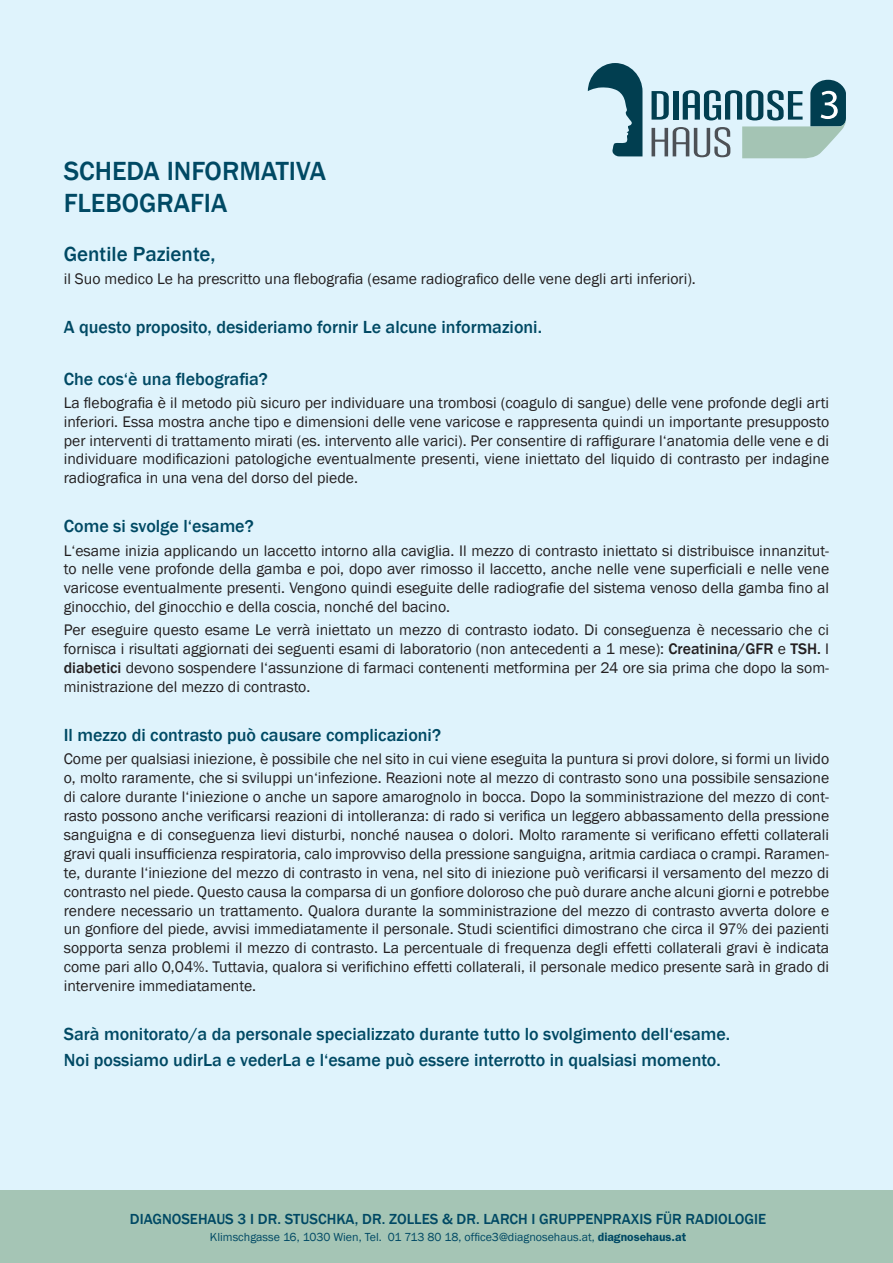
<style>
.page{position:relative;width:893px;height:1263px;background:#dff3fc}
.page>*{position:absolute;margin:0;border:0;box-sizing:border-box;transform-origin:0 0}
.t1{font:500 27px/32.4px "Franklin Gothic";color:#004964}
.t2{font:500 21px "Franklin Gothic";color:#004964}
.t3{font:500 18px/25.8px "Franklin Gothic";color:#004964}
.t4{font:15.75px/18.9px "Franklin Gothic";color:#231f20;text-align:justify}
.t5{font:500 15px "Franklin Gothic";color:#004964}
.t6{font:12px "Franklin Gothic";color:#004964}
.s1{font-weight:500}
.s2{font-family:"ITC Franklin Gothic Std";font-weight:600}
</style>
<div class="page">
<div style="left:0;top:1191px;width:893px;height:72px;background:#a5c5b5"></div>
<svg style="left:588px;top:63px;width:54px;height:93px"></svg>
<svg style="left:652px;top:80px;width:194px;height:78px"></svg>
<h1 class="t1" style="left:64px;top:155px;width:264px">SCHEDA INFORMATIVA<br>FLEBOGRAFIA</h1>
<h2 class="t2" style="left:64px;top:241px;width:153px">Gentile Paziente,</h2>
<p class="t4" style="left:64px;top:270px;width:634px">il Suo medico Le ha prescritto una flebografia (esame radiografico delle vene degli arti inferiori).</p>
<p class="t3" style="left:64px;top:314px;width:480px">A questo proposito, desideriamo fornir Le alcune informazioni.</p>
<p class="t3" style="left:64px;top:366px;width:206px">Che cos‘è una flebografia?</p>
<p class="t4" style="left:64px;top:393px;width:767px">La flebografia è il metodo più sicuro per individuare una trombosi (coagulo di sangue) delle vene profonde degli arti inferiori. Essa mostra anche tipo e dimensioni delle vene varicose e rappresenta quindi un importante presupposto per interventi di trattamento mirati (es. intervento alle varici). Per consentire di raffigurare l‘anatomia delle vene e di individuare modificazioni patologiche eventualmente presenti, viene iniettato del liquido di contrasto per indagine radiografica in una vena del dorso del piede.</p>
<p class="t3" style="left:64px;top:514px;width:191px">Come si svolge l‘esame?</p>
<p class="t4" style="left:64px;top:541px;width:767px">L‘esame inizia applicando un laccetto intorno alla caviglia. Il mezzo di contrasto iniettato si distribuisce innanzitut&shy;to nelle vene profonde della gamba e poi, dopo aver rimosso il laccetto, anche nelle vene superficiali e nelle vene varicose eventualmente presenti. Vengono quindi eseguite delle radiografie del sistema venoso della gamba fino al ginocchio, del ginocchio e della coscia, nonché del bacino.</p>
<p class="t4" style="left:64px;top:621px;width:767px">Per eseguire questo esame Le verrà iniettato un mezzo di contrasto iodato. Di conseguenza è necessario che ci fornisca i risultati aggiornati dei seguenti esami di laboratorio (non antecedenti a 1 mese): <span class="s1">Creatinina/GFR</span> e <span class="s1">TSH.</span> I <span class="s1">diabetici</span> devono sospendere l‘assunzione di farmaci contenenti metformina per 24 ore sia prima che dopo la som&shy;ministrazione del mezzo di contrasto.</p>
<p class="t3" style="left:64px;top:722px;width:379px">Il mezzo di contrasto può causare complicazioni?</p>
<p class="t4" style="left:64px;top:750px;width:767px">Come per qualsiasi iniezione, è possibile che nel sito in cui viene eseguita la puntura si provi dolore, si formi un livido o, molto raramente, che si sviluppi un‘infezione. Reazioni note al mezzo di contrasto sono una possibile sensazione di calore durante l‘iniezione o anche un sapore amarognolo in bocca. Dopo la somministrazione del mezzo di cont&shy;rasto possono anche verificarsi reazioni di intolleranza: di rado si verifica un leggero abbassamento della pressione sanguigna e di conseguenza lievi disturbi, nonché nausea o dolori. Molto raramente si verificano effetti collaterali gravi quali insufficienza respiratoria, calo improvviso della pressione sanguigna, aritmia cardiaca o crampi. Raramen&shy;te, durante l‘iniezione del mezzo di contrasto in vena, nel sito di iniezione può verificarsi il versamento del mezzo di contrasto nel piede. Questo causa la comparsa di un gonfiore doloroso che può durare anche alcuni giorni e potrebbe rendere necessario un trattamento. Qualora durante la somministrazione del mezzo di contrasto avverta dolore e un gonfiore del piede, avvisi immediatamente il personale. Studi scientifici dimostrano che circa il 97% dei pazienti sopporta senza problemi il mezzo di contrasto. La percentuale di frequenza degli effetti collaterali gravi è indicata come pari allo 0,04%. Tuttavia, qualora si verifichino effetti collaterali, il personale medico presente sarà in grado di intervenire immediatamente.</p>
<p class="t3" style="left:64px;top:1021px;width:668px">Sarà monitorato/a da personale specializzato durante tutto lo svolgimento dell‘esame.<br>Noi possiamo udirLa e vederLa e l‘esame può essere interrotto in qualsiasi momento.</p>
<p class="t5" style="left:130px;top:1210px;width:638px">DIAGNOSEHAUS 3 I DR. STUSCHKA, DR. ZOLLES &amp; DR. LARCH I GRUPPENPRAXIS FÜR RADIOLOGIE</p>
<p class="t6" style="left:210px;top:1229px;width:478px">Klimschgasse 16, 1030 Wien, Tel. 01 713 80 18, office3@diagnosehaus.at, <span class="s2">diagnosehaus.at</span></p>
</div>
